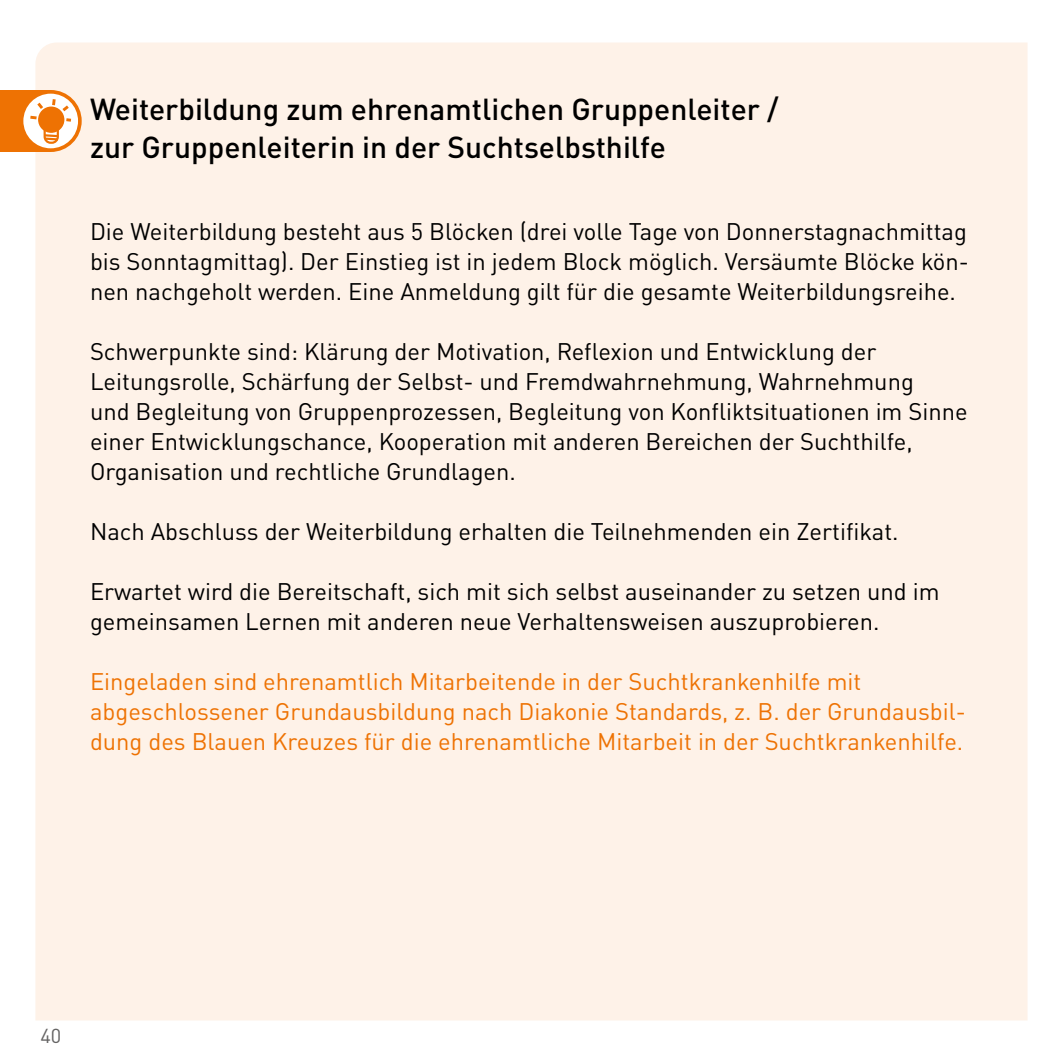
<style>
.page{position:relative;width:1063px;height:1063px;background:#fff}
.page>*{position:absolute;margin:0;border:0;box-sizing:border-box;transform-origin:0 0}
.Überschrift_2_blau{font:500 30px/37.5px "DINOT";color:#000}
.Fließtext_Angebot{font:23.75px/30px "DINOT";color:#000}
.Fließtext_Angebot-2{font:23.75px/30px "DINOT";color:#ee7203}
.t1{font:20px "DINOT";color:#646363}
</style>
<div class="page">
<div style="left:35px;top:43px;width:993px;height:977px;background:#fef2e8"></div>
<div style="left:0;top:90px;width:51px;height:62px;background:#ee7203"></div>
<svg style="left:22px;top:92px;width:58px;height:58px"></svg>
<div style="left:20px;top:90px;width:62px;height:62px;border:4px solid #ee7203;border-radius:50%"></div>
<div style="left:45px;top:120px;width:13px;height:23px;background:#fceada;border-radius:6px"></div>
<div style="left:44px;top:119px;width:15px;height:25px;border:2px solid #ee7203;border-radius:6px"></div>
<svg style="left:27px;top:96px;width:47px;height:27px"></svg>
<div style="left:38px;top:107px;width:26px;height:26px;background:#ee7203;border-radius:50%"></div>
<svg style="left:42px;top:133px;width:18px;height:9px"></svg>
<p class="Überschrift_2_blau" style="left:90px;top:90px;width:690px">Weiterbildung zum ehrenamtlichen Gruppenleiter / zur Gruppenleiterin in der Suchtselbsthilfe</p>
<p class="Fließtext_Angebot" style="left:90px;top:216px;width:880px;text-align:justify">Die Weiterbildung besteht aus 5 Blöcken (drei volle Tage von Donnerstagnachmittag bis Sonntagmittag). Der Einstieg ist in jedem Block möglich. Versäumte Blöcke kön&shy;nen nachgeholt werden. Eine Anmeldung gilt für die gesamte Weiterbildungsreihe.</p>
<p class="Fließtext_Angebot" style="left:90px;top:336px;width:879px">Schwerpunkte sind: Klärung der Motivation, Reflexion und Entwicklung der Leitungsrolle, Schärfung der Selbst- und Fremdwahrnehmung, Wahrnehmung<br>und Begleitung von Gruppenprozessen, Begleitung von Konfliktsituationen im Sinne einer Entwicklungschance, Kooperation mit anderen Bereichen der Suchthilfe, Organisation und rechtliche Grundlagen.</p>
<p class="Fließtext_Angebot" style="left:90px;top:516px;width:810px">Nach Abschluss der Weiterbildung erhalten die Teilnehmenden ein Zertifikat.</p>
<p class="Fließtext_Angebot" style="left:90px;top:576px;width:851px">Erwartet wird die Bereitschaft, sich mit sich selbst auseinander zu setzen und im gemeinsamen Lernen mit anderen neue Verhaltensweisen auszuprobieren.</p>
<p class="Fließtext_Angebot-2" style="left:90px;top:666px;width:877px">Eingeladen sind ehrenamtlich Mitarbeitende in der Suchtkrankenhilfe mit abgeschlossener Grundausbildung nach Diakonie Standards, z. B. der Grundausbil&shy;dung des Blauen Kreuzes für die ehrenamtliche Mitarbeit in der Suchtkrankenhilfe.</p>
<p class="t1" style="left:40px;top:1023px;width:22px">40</p>
</div>
